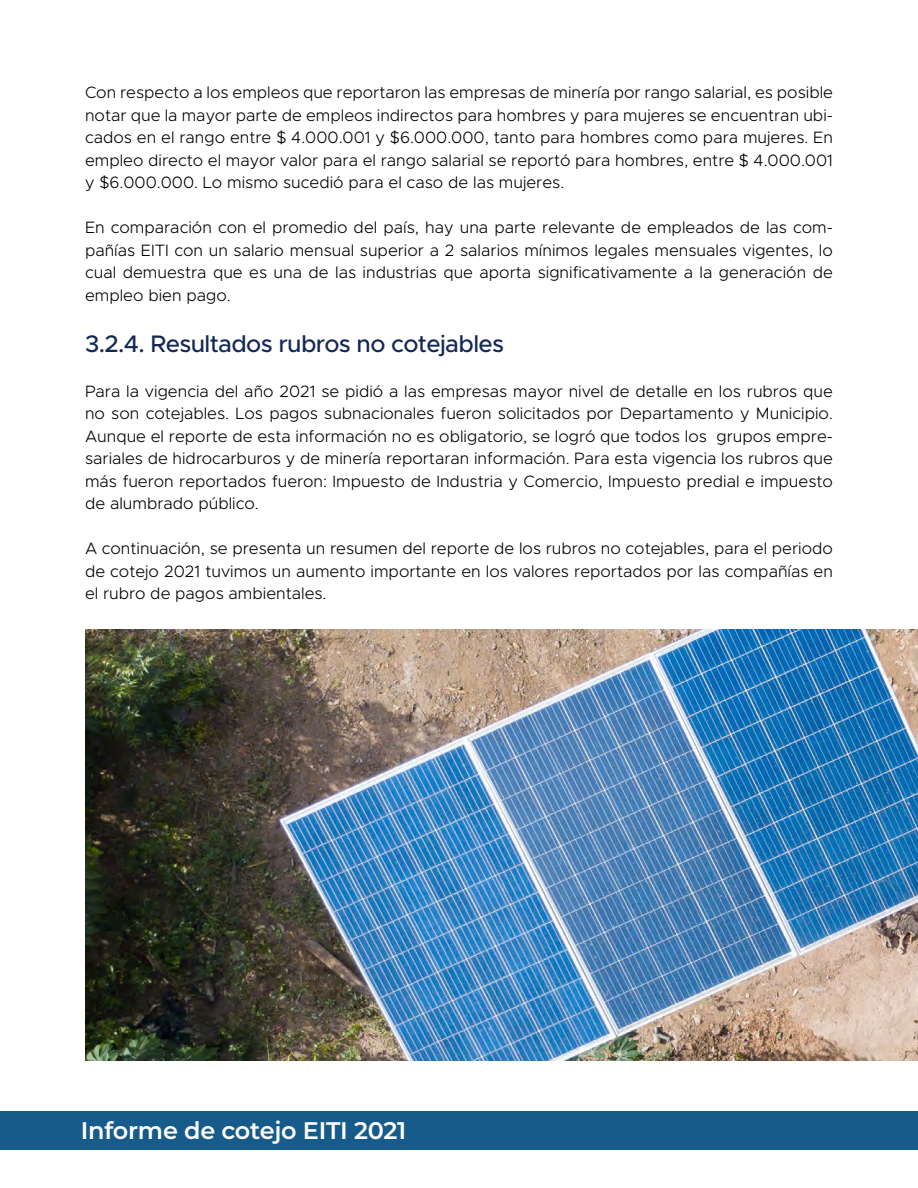
<style>
.page{position:relative;width:918px;height:1188px;background:#fff}
.page>*{position:absolute;margin:0;border:0;box-sizing:border-box;transform-origin:0 0}
.t1{font:500 24px "Metropolis";letter-spacing:-.025em;color:#132856}
.t2{font:600 24px "Montserrat";letter-spacing:-.01em;color:#fff}
.t3{font:300 16.5px/22.5px "Metropolis";color:#000;text-align:justify}
</style>
<div class="page">
<div style="left:0;top:1111px;width:918px;height:39px;background:#165b89"></div>
<img style="left:85px;top:629px;width:833px;height:431px">
<p class="t3" style="left:85px;top:81px;width:750px">Con respecto a los empleos que reportaron las empresas de minería por rango salarial, es posible notar que la mayor parte de empleos indirectos para hombres y para mujeres se encuentran ubi&shy;cados en el rango entre $ 4.000.001 y $6.000.000, tanto para hombres como para mujeres. En empleo directo el mayor valor para el rango salarial se reportó para hombres, entre $ 4.000.001 y $6.000.000. Lo mismo sucedió para el caso de las mujeres.</p>
<p class="t3" style="left:85px;top:216px;width:749px">En comparación con el promedio del país, hay una parte relevante de empleados de las com&shy;pañías EITI con un salario mensual superior a 2 salarios mínimos legales mensuales vigentes, lo cual demuestra que es una de las industrias que aporta significativamente a la generación de empleo bien pago.</p>
<h1 class="t1" style="left:85px;top:329px;width:421px">3.2.4. Resultados rubros no cotejables</h1>
<p class="t3" style="left:85px;top:380px;width:749px">Para la vigencia del año 2021 se pidió a las empresas mayor nivel de detalle en los rubros que no son cotejables. Los pagos subnacionales fueron solicitados por Departamento y Municipio.<br>Aunque el reporte de esta información no es obligatorio, se logró que todos los grupos empre&shy;sariales de hidrocarburos y de minería reportaran información. Para esta vigencia los rubros que más fueron reportados fueron: Impuesto de Industria y Comercio, Impuesto predial e impuesto de alumbrado público.</p>
<p class="t3" style="left:85px;top:538px;width:749px">A continuación, se presenta un resumen del reporte de los rubros no cotejables, para el periodo de cotejo 2021 tuvimos un aumento importante en los valores reportados por las compañías en el rubro de pagos ambientales.</p>
<h1 class="t2" style="left:81px;top:1114px;width:327px">Informe de cotejo EITI 2021</h1>
</div>
